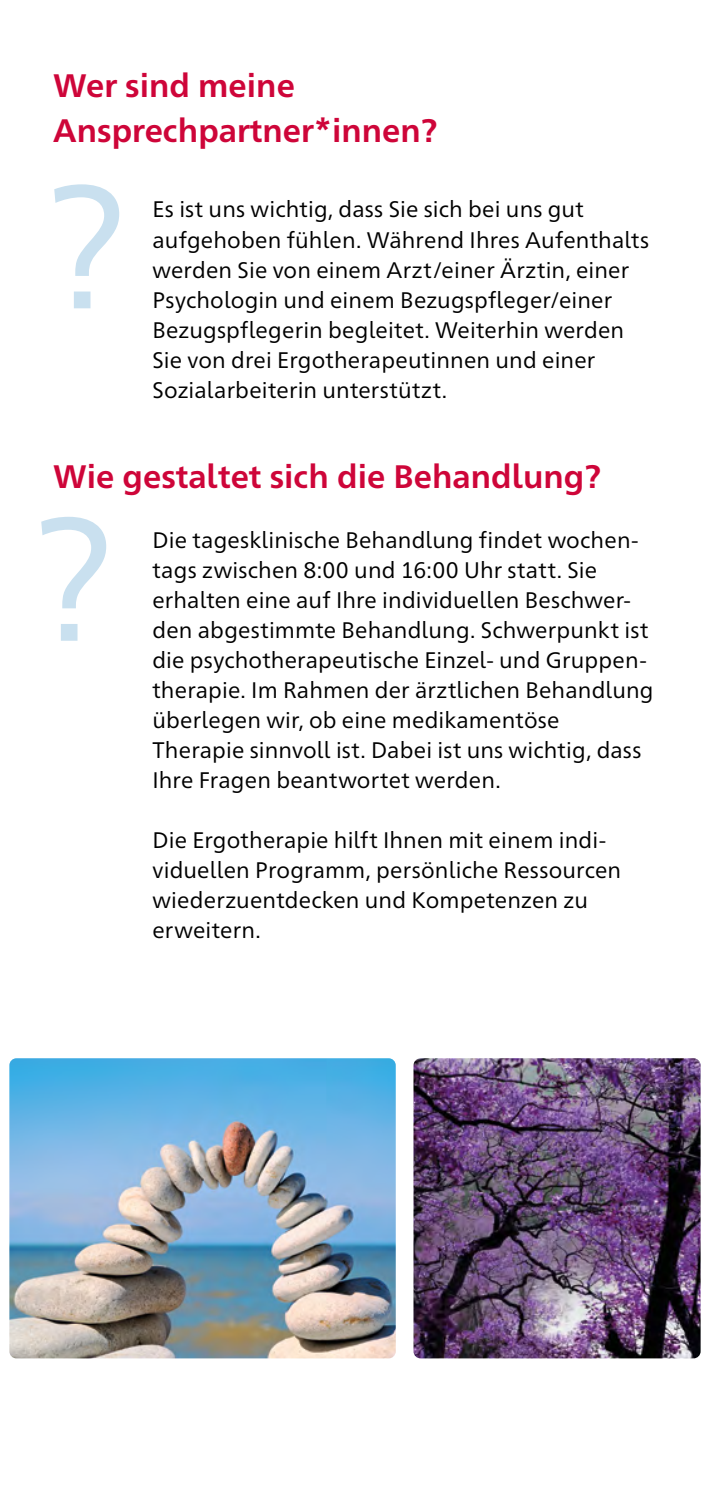
<style>
.page{position:relative;width:709px;height:1489px;background:#fff}
.page>*{position:absolute;margin:0;border:0;box-sizing:border-box;transform-origin:0 0}
.t1{font:175px "Frutiger Neue 1450 Pro";color:#c9e0ef}
.t2{font:700 32.5px "Frutiger Neue 1450 Pro";color:#ce0539}
.t3{font:22.5px/30px "Frutiger Neue 1450 Pro";letter-spacing:.005em;color:#000}
</style>
<div class="page">
<img style="left:9px;top:1058px;width:387px;height:300px">
<img style="left:413px;top:1058px;width:287px;height:300px">
<p class="t2" style="left:53px;top:62px;width:243px">Wer sind meine</p>
<p class="t2" style="left:53px;top:107px;width:385px">Ansprechpartner*innen?</p>
<h1 class="t1" style="left:43px;top:118px;width:86px">?</h1>
<p class="t3" style="left:152px;top:193px;width:498px">Es ist uns wichtig, dass Sie sich bei uns gut aufgehoben fühlen. Während Ihres Aufenthalts werden Sie von einem Arzt/einer Ärztin, einer Psychologin und einem Bezugspfleger/einer Bezugspflegerin begleitet. Weiterhin werden Sie von drei Ergotherapeutinnen und einer Sozialarbeiterin unterstützt.</p>
<p class="t2" style="left:53px;top:452px;width:549px">Wie gestaltet sich die Behandlung?</p>
<p class="t3" style="left:152px;top:523px;width:502px">Die tagesklinische Behandlung findet wochen&shy;tags zwischen 8:00 und 16:00 Uhr statt. Sie erhalten eine auf Ihre individuellen Beschwer&shy;den abgestimmte Behandlung. Schwerpunkt ist die psychotherapeutische Einzel- und Gruppen&shy;therapie. Im Rahmen der ärztlichen Behandlung überlegen wir, ob eine medikamentöse Therapie sinnvoll ist. Dabei ist uns wichtig, dass Ihre Fragen beantwortet werden.</p>
<p class="t3" style="left:152px;top:823px;width:470px">Die Ergotherapie hilft Ihnen mit einem indi&shy;viduellen Programm, persönliche Ressourcen wiederzuentdecken und Kompetenzen zu erweitern.</p>
<h1 class="t1" style="left:30px;top:450px;width:86px">?</h1>
</div>
